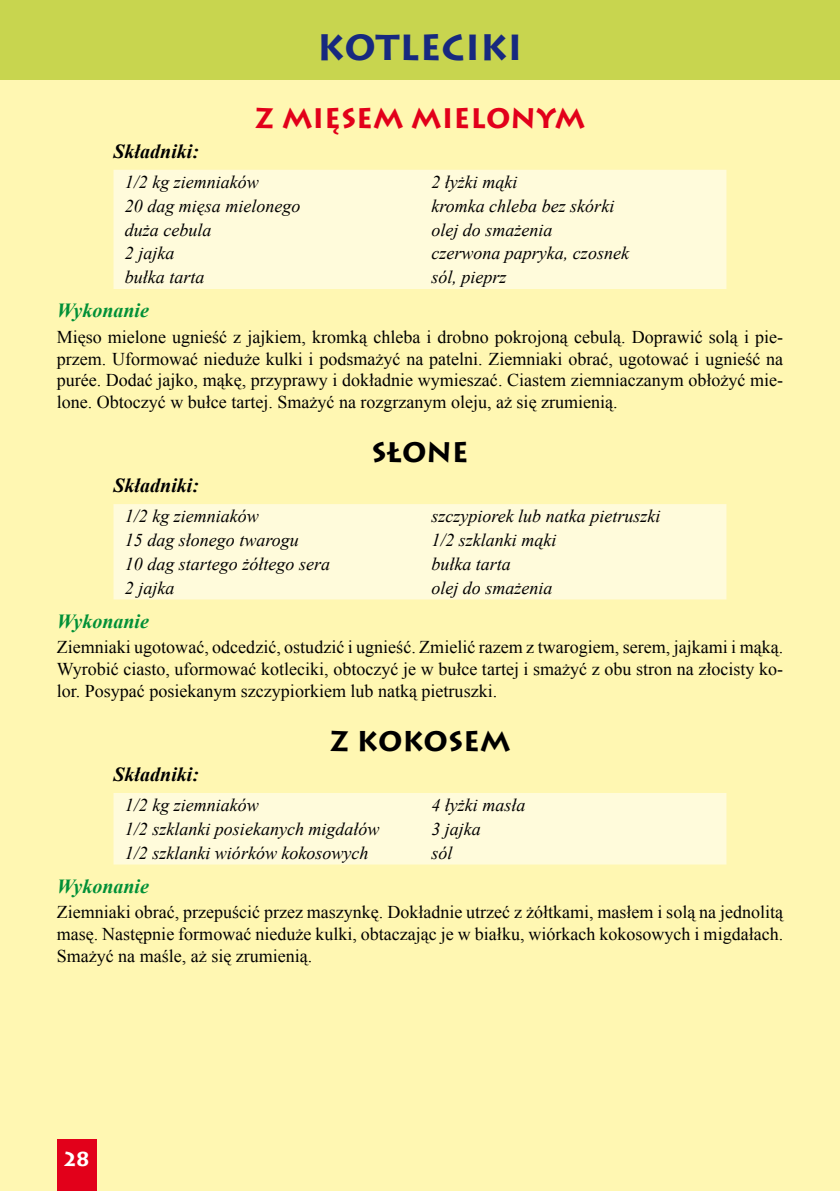
<style>
.page{position:relative;width:840px;height:1191px;background:#fff}
.page>*{position:absolute;margin:0;border:0;box-sizing:border-box;transform-origin:0 0}
.t1{font:700 36px "Lithos Pro";color:#17297f}
.t2{font:700 28px "Lithos Pro";color:#e2001a}
.t3{font:700 28px "Lithos Pro";letter-spacing:-.005em;color:#000}
.t4{font:italic 700 20px "Times New Roman";color:#000}
.t5{font:italic 700 20px "Times New Roman";color:#009037}
.t6{font:700 20px "Lithos Pro";color:#fff}
.t7{font:18px/21.6px "Times New Roman";color:#000;text-align:justify}
.t8{font:italic 18px "Times New Roman";color:#000}
</style>
<div class="page">
<div style="left:0;top:0;width:839px;height:1191px;background:#fff7b2"></div>
<div style="left:57px;top:1140px;width:39px;height:51px;background:#e2001a"></div>
<div style="left:0;top:0;width:839px;height:79px;background:#c8d54f"></div>
<div style="left:113px;top:170px;width:613px;height:119px;background:#fffbdb"></div>
<div style="left:113px;top:504px;width:613px;height:95px;background:#fffbdb"></div>
<div style="left:113px;top:793px;width:613px;height:71px;background:#fffbdb"></div>
<p class="t1" style="left:317px;top:26px;width:207px">KOTLECIKI</p>
<p class="t2" style="left:254px;top:102px;width:332px">Z MIĘSEM MIELONYM</p>
<p class="t4" style="left:113px;top:137px;width:87px">Składniki:</p>
<p class="t8" style="left:125px;top:169px;width:135px">1/2 kg ziemniaków</p>
<p class="t8" style="left:431px;top:169px;width:87px">2 łyżki mąki</p>
<p class="t8" style="left:125px;top:193px;width:177px">20 dag mięsa mielonego</p>
<p class="t8" style="left:431px;top:193px;width:184px">kromka chleba bez skórki</p>
<p class="t8" style="left:125px;top:217px;width:88px">duża cebula</p>
<p class="t8" style="left:431px;top:217px;width:122px">olej do smażenia</p>
<p class="t8" style="left:125px;top:241px;width:51px">2 jajka</p>
<p class="t8" style="left:431px;top:241px;width:199px">czerwona papryka, czosnek</p>
<p class="t8" style="left:125px;top:265px;width:81px">bułka tarta</p>
<p class="t8" style="left:431px;top:265px;width:77px">sól, pieprz</p>
<p class="t5" style="left:57px;top:297px;width:94px">Wykonanie</p>
<p class="t7" style="left:57px;top:326px;width:727px">Mięso mielone ugnieść z jajkiem, kromką chleba i drobno pokrojoną cebulą. Doprawić solą i pie&shy;przem. Uformować nieduże kulki i podsmażyć na patelni. Ziemniaki obrać, ugotować i ugnieść na purée. Dodać jajko, mąkę, przyprawy i dokładnie wymieszać. Ciastem ziemniaczanym obłożyć mie&shy;lone. Obtoczyć w bułce tartej. Smażyć na rozgrzanym oleju, aż się zrumienią.</p>
<p class="t3" style="left:371px;top:436px;width:99px">SŁONE</p>
<p class="t4" style="left:113px;top:471px;width:87px">Składniki:</p>
<p class="t8" style="left:125px;top:504px;width:135px">1/2 kg ziemniaków</p>
<p class="t8" style="left:431px;top:504px;width:230px">szczypiorek lub natka pietruszki</p>
<p class="t8" style="left:125px;top:528px;width:175px">15 dag słonego twarogu</p>
<p class="t8" style="left:431px;top:528px;width:126px">1/2 szklanki mąki</p>
<p class="t8" style="left:125px;top:551px;width:207px">10 dag startego żółtego sera</p>
<p class="t8" style="left:431px;top:551px;width:81px">bułka tarta</p>
<p class="t8" style="left:125px;top:575px;width:51px">2 jajka</p>
<p class="t8" style="left:431px;top:575px;width:122px">olej do smażenia</p>
<p class="t5" style="left:57px;top:607px;width:94px">Wykonanie</p>
<p class="t7" style="left:57px;top:636px;width:727px">Ziemniaki ugotować, odcedzić, ostudzić i ugnieść. Zmielić razem z twarogiem, serem, jajkami i mąką.<br>Wyrobić ciasto, uformować kotleciki, obtoczyć je w bułce tartej i smażyć z obu stron na złocisty ko&shy;lor. Posypać posiekanym szczypiorkiem lub natką pietruszki.</p>
<p class="t3" style="left:329px;top:725px;width:182px">Z KOKOSEM</p>
<p class="t4" style="left:113px;top:760px;width:87px">Składniki:</p>
<p class="t8" style="left:125px;top:792px;width:135px">1/2 kg ziemniaków</p>
<p class="t8" style="left:431px;top:792px;width:95px">4 łyżki masła</p>
<p class="t8" style="left:125px;top:816px;width:256px">1/2 szklanki posiekanych migdałów</p>
<p class="t8" style="left:431px;top:816px;width:51px">3 jajka</p>
<p class="t8" style="left:125px;top:840px;width:245px">1/2 szklanki wiórków kokosowych</p>
<p class="t8" style="left:431px;top:840px;width:23px">sól</p>
<p class="t5" style="left:57px;top:872px;width:94px">Wykonanie</p>
<p class="t7" style="left:57px;top:901px;width:727px">Ziemniaki obrać, przepuścić przez maszynkę. Dokładnie utrzeć z żółtkami, masłem i solą na jednolitą masę. Następnie formować nieduże kulki, obtaczając je w białku, wiórkach kokosowych i migdałach.<br>Smażyć na maśle, aż się zrumienią.</p>
<p class="t6" style="left:62px;top:1146px;width:30px">28</p>
</div>
